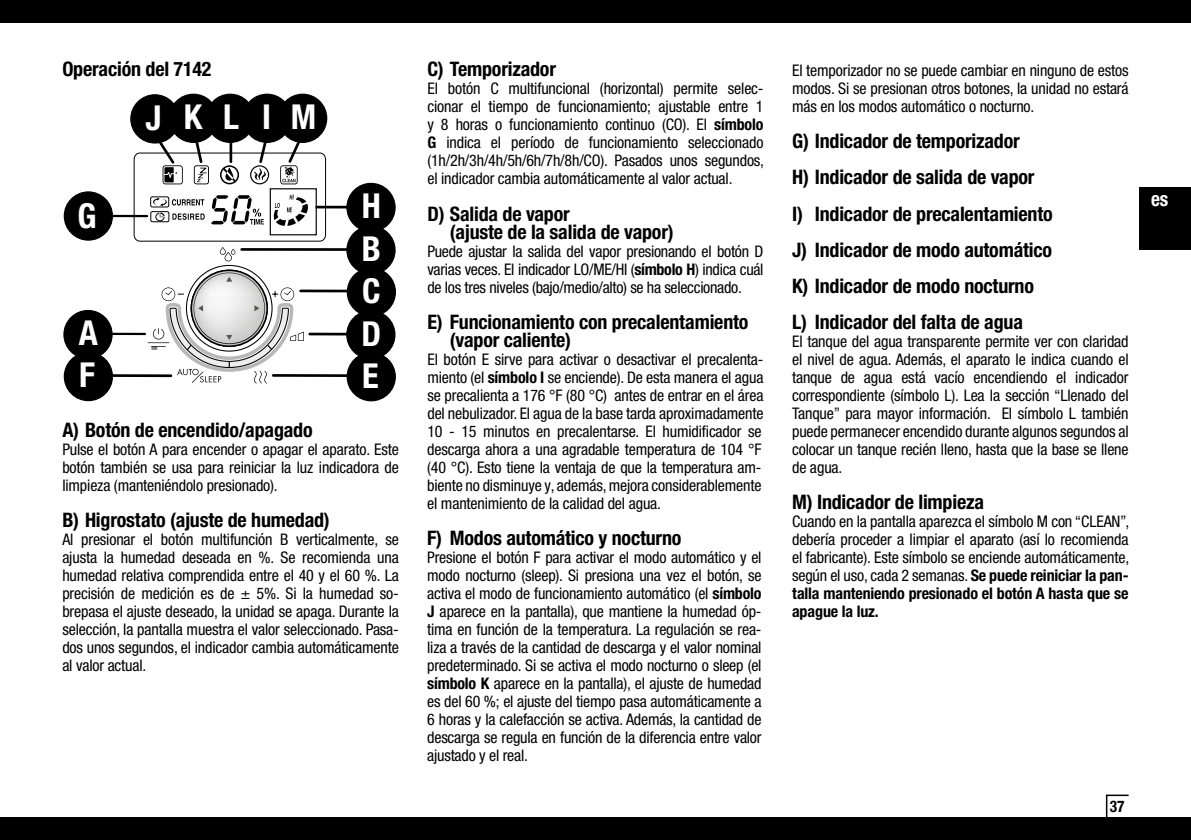
<style>
.page{position:relative;width:1191px;height:840px;background:#fff}
.page>*{position:absolute;margin:0;border:0;box-sizing:border-box;transform-origin:0 0}
.t1{font:700 condensed 34.4px/42px "Helvetica Neue LT Pro";color:#fff}
.t2{font:700 condensed 20px/36px "Helvetica Neue LTW1 G";letter-spacing:-.01em;color:#000}
.t3{font:700 condensed 20px "Helvetica Neue LTW1 G";color:#fff;scale:.96 1}
.t4{font:condensed 16px/18px "Helvetica Neue LTW1 G";letter-spacing:-.01em;color:#000;text-align:justify}
.t5{font:700 condensed 16px "Helvetica Neue LTW1 G";color:#000;scale:.96 1}
.s1{font-weight:700}
</style>
<div class="page">
<div style="left:0;top:0;width:1191px;height:23px;background:#000"></div>
<div style="left:0;top:816px;width:1191px;height:23px;background:#000"></div>
<svg style="left:1105px;top:794px;width:25px;height:23px"></svg>
<div style="left:1140px;top:187px;width:51px;height:62px;background:#000"></div>
<div style="left:131px;top:95px;width:48px;height:48px;background:#000;border-radius:50%"></div>
<div style="left:130px;top:94px;width:49px;height:49px;border:1px solid #000;border-radius:50%"></div>
<div style="left:64px;top:192px;width:48px;height:48px;background:#000;border-radius:50%"></div>
<div style="left:64px;top:191px;width:49px;height:49px;border:1px solid #000;border-radius:50%"></div>
<div style="left:347px;top:183px;width:48px;height:48px;background:#000;border-radius:50%"></div>
<div style="left:346px;top:183px;width:50px;height:49px;border:1px solid #000;border-radius:50%"></div>
<div style="left:64px;top:310px;width:48px;height:48px;background:#000;border-radius:50%"></div>
<div style="left:63px;top:310px;width:50px;height:49px;border:1px solid #000;border-radius:50%"></div>
<hr style="left:103px;top:332px;width:42px;height:3px;background:#000">
<hr style="left:103px;top:215px;width:44px;height:2px;background:#000">
<div style="left:64px;top:352px;width:48px;height:48px;background:#000;border-radius:50%"></div>
<div style="left:64px;top:351px;width:49px;height:50px;border:1px solid #000;border-radius:50%"></div>
<hr style="left:103px;top:374px;width:68px;height:3px;background:#000">
<div style="left:347px;top:310px;width:48px;height:48px;background:#000;border-radius:50%"></div>
<hr style="left:310px;top:332px;width:40px;height:3px;background:#000">
<div style="left:347px;top:352px;width:48px;height:48px;background:#000;border-radius:50%"></div>
<div style="left:346px;top:352px;width:50px;height:49px;border:1px solid #000;border-radius:50%"></div>
<hr style="left:273px;top:374px;width:86px;height:3px;background:#000">
<div style="left:347px;top:226px;width:48px;height:48px;background:#000;border-radius:50%"></div>
<div style="left:346px;top:225px;width:49px;height:49px;border:1px solid #000;border-radius:50%"></div>
<hr style="left:242px;top:248px;width:108px;height:3px;background:#000">
<div style="left:347px;top:268px;width:48px;height:48px;background:#000;border-radius:50%"></div>
<div style="left:347px;top:267px;width:49px;height:49px;border:1px solid #000;border-radius:50%"></div>
<hr style="left:300px;top:289px;width:59px;height:3px;background:#000">
<hr style="left:315px;top:206px;width:39px;height:2px;background:#000">
<div style="left:169px;top:94px;width:48px;height:48px;background:#000;border-radius:50%"></div>
<div style="left:169px;top:94px;width:49px;height:49px;border:1px solid #000;border-radius:50%"></div>
<div style="left:206px;top:94px;width:48px;height:48px;background:#000;border-radius:50%"></div>
<div style="left:206px;top:94px;width:49px;height:49px;border:1px solid #000;border-radius:50%"></div>
<div style="left:243px;top:94px;width:48px;height:48px;background:#000;border-radius:50%"></div>
<div style="left:242px;top:94px;width:50px;height:49px;border:1px solid #000;border-radius:50%"></div>
<div style="left:279px;top:94px;width:48px;height:48px;background:#000;border-radius:50%"></div>
<div style="left:278px;top:94px;width:49px;height:49px;border:1px solid #000;border-radius:50%"></div>
<svg style="left:134px;top:127px;width:192px;height:256px"></svg>
<p class="t2" style="left:62px;top:51px;width:150px">Operación del 7142</p>
<p class="t2" style="left:427px;top:51px;width:130px">C) Temporizador</p>
<p class="t4" style="left:427px;top:80px;width:338px">El botón C multifuncional (horizontal) permite selec&shy;cionar el tiempo de funcionamiento; ajustable entre 1 y 8 horas o funcionamiento continuo (CO). El <span class="s1">símbolo G</span> indica el período de funcionamiento seleccionado (1h/2h/3h/4h/5h/6h/7h/8h/CO). Pasados unos segundos, el indicador cambia automáticamente al valor actual.</p>
<p class="t2" style="left:450px;top:204px;width:225px;line-height:18px;text-indent:-22px">D) Salida de vapor<br>(ajuste de la salida de vapor)</p>
<p class="t4" style="left:427px;top:242px;width:338px">Puede ajustar la salida del vapor presionando el botón D varias veces. El indicador LO/ME/HI (<span class="s1">símbolo H</span>) indica cuál de los tres niveles (bajo/medio/alto) se ha seleccionado.</p>
<p class="t2" style="left:450px;top:312px;width:300px;line-height:18px;text-indent:-22px">E) Funcionamiento con precalentamiento (vapor caliente)</p>
<p class="t4" style="left:427px;top:350px;width:338px;text-align:left">El botón E sirve para activar o desactivar el precalenta&shy;miento (el <span class="s1">símbolo I</span> se enciende). De esta manera el agua se precalienta a 176 °F (80 °C) antes de entrar en el área del nebulizador. El agua de la base tarda aproximadamente 10 - 15 minutos en precalentarse. El humidificador se descarga ahora a una agradable temperatura de 104 °F (40 °C). Esto tiene la ventaja de que la temperatura am&shy;biente no disminuye y, además, mejora considerablemente el mantenimiento de la calidad del agua.</p>
<p class="t2" style="left:427px;top:519px;width:256px">F) Modos automático y nocturno</p>
<p class="t4" style="left:427px;top:548px;width:336px">Presione el botón F para activar el modo automático y el modo nocturno (sleep). Si presiona una vez el botón, se activa el modo de funcionamiento automático (el <span class="s1">símbolo J</span> aparece en la pantalla), que mantiene la humedad óp&shy;tima en función de la temperatura. La regulación se rea&shy;liza a través de la cantidad de descarga y el valor nominal predeterminado. Si se activa el modo nocturno o sleep (el <span class="s1">símbolo K</span> aparece en la pantalla), el ajuste de humedad es del 60 %; el ajuste del tiempo pasa automáticamente a 6 horas y la calefacción se activa. Además, la cantidad de descarga se regula en función de la diferencia entre valor ajustado y el real.</p>
<h1 class="t1" style="left:184px;top:95px;width:134px">KLIM</h1>
<h1 class="t1" style="left:145px;top:96px;width:17px">J</h1>
<h1 class="t1" style="left:77px;top:194px;width:21px">G</h1>
<h1 class="t1" style="left:362px;top:184px;width:21px">H</h1>
<h1 class="t1" style="left:362px;top:227px;width:21px">B<br>C</h1>
<h1 class="t1" style="left:79px;top:311px;width:21px">A<br>F</h1>
<h1 class="t1" style="left:362px;top:312px;width:21px">D<br>E</h1>
<p class="t2" style="left:62px;top:411px;width:252px">A) Botón de encendido/apagado</p>
<p class="t4" style="left:62px;top:440px;width:338px">Pulse el botón A para encender o apagar el aparato. Este botón también se usa para reiniciar la luz indicadora de limpieza (manteniéndolo presionado).</p>
<p class="t2" style="left:62px;top:501px;width:269px">B) Higrostato (ajuste de humedad)</p>
<p class="t4" style="left:62px;top:530px;width:338px">Al presionar el botón multifunción B verticalmente, se ajusta la humedad deseada en %. Se recomienda una humedad relativa comprendida entre el 40 y el 60 %. La precisión de medición es de ± 5%. Si la humedad so&shy;brepasa el ajuste deseado, la unidad se apaga. Durante la selección, la pantalla muestra el valor seleccionado. Pasa&shy;dos unos segundos, el indicador cambia automáticamente al valor actual.</p>
<p class="t4" style="left:792px;top:62px;width:338px">El temporizador no se puede cambiar en ninguno de estos modos. Si se presionan otros botones, la unidad no estará más en los modos automático o nocturno.</p>
<p class="t2" style="left:792px;top:123px;width:262px">G) Indicador de temporizador<br>H) Indicador de salida de vapor<br>I) Indicador de precalentamiento<br>J) Indicador de modo automático<br>K) Indicador de modo nocturno<br>L) Indicador del falta de agua</p>
<p class="t4" style="left:792px;top:332px;width:338px">El tanque del agua transparente permite ver con claridad el nivel de agua. Además, el aparato le indica cuando el tanque de agua está vacío encendiendo el indicador correspondiente (símbolo L). Lea la sección “Llenado del Tanque” para mayor información. El símbolo L también puede permanecer encendido durante algunos segundos al colocar un tanque recién lleno, hasta que la base se llene de agua.</p>
<p class="t2" style="left:792px;top:483px;width:193px">M) Indicador de limpieza</p>
<p class="t4" style="left:792px;top:512px;width:338px">Cuando en la pantalla aparezca el símbolo M con “CLEAN”, debería proceder a limpiar el aparato (así lo recomienda el fabricante). Este símbolo se enciende automáticamente, según el uso, cada 2 semanas. <span class="s1">Se puede reiniciar la pan&shy;talla manteniendo presionado el botón A hasta que se apague la luz.</span></p>
<p class="t3" style="left:1151px;top:186px;width:20px">es</p>
<p class="t5" style="left:1110px;top:795px;width:17px">37</p>
</div>
